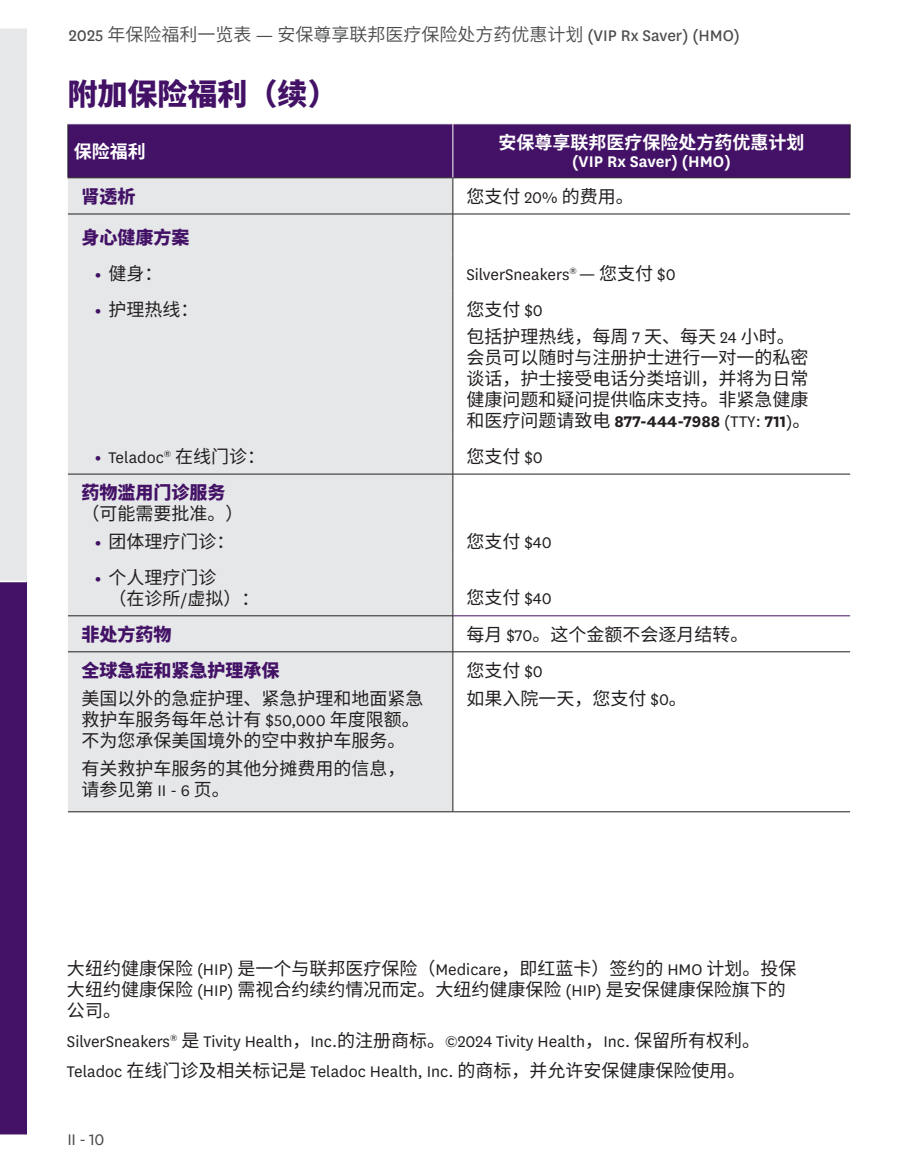
<style>
.page{position:relative;width:905px;height:1175px;background:#fff}
.page>*{position:absolute;margin:0;border:0;box-sizing:border-box;transform-origin:0 0}
.t1{font:900 30px "Noto Sans CJ Ksc";color:#431266}
.t2{font:18px/21px "Noto Sans CJ Ksc";color:#231f20}
.t3{font:18px "National";color:#231f20}
.t4{font:600 18px "Noto Sans CJ Ksc";color:#4b4c4d}
.t5{font:700 18px/18px "Noto Sans CJ Ksc";color:#fff;text-align:center}
.t6{font:900 18px "Noto Sans CJ Ksc";color:#431266}
.t7{font:18px "National";color:#4b4c4d}
.s1{font-family:"National";font-weight:400}
.s2{font-family:"National";font-weight:600}
.s3{font-family:"National"}
.s4{font-family:"National";font-weight:800;color:#431266}
.s5{font-family:"Noto Sans CJ Ksc"}
.s6{font-family:"National";font-weight:700}
.s7{font-weight:800;color:#431266}
</style>
<div class="page">
<div style="left:0;top:28px;width:27px;height:553px;background:#e6e7e9"></div>
<div style="left:0;top:581px;width:27px;height:554px;background:#431266"></div>
<hr style="left:0;top:580px;width:27px;height:2px;background:#fff">
<hr style="left:0;top:1134px;width:27px;height:2px;background:#fff">
<div style="left:69px;top:124px;width:780px;height:53px;background:#431266"></div>
<div style="left:68px;top:178px;width:384px;height:633px;background:#e6e7e9"></div>
<hr style="left:68px;top:124px;width:1px;height:53px;background:#231f20">
<hr style="left:68px;top:177px;width:385px;height:1px;background:#231f20">
<hr style="left:849px;top:124px;width:1px;height:53px;background:#231f20">
<hr style="left:453px;top:177px;width:397px;height:1px;background:#231f20">
<hr style="left:68px;top:615px;width:385px;height:1px;background:#231f20">
<hr style="left:453px;top:615px;width:397px;height:1px;background:#431266">
<hr style="left:452px;top:178px;width:1px;height:36px;background:#231f20">
<hr style="left:452px;top:214px;width:1px;height:40px;background:#231f20">
<hr style="left:452px;top:254px;width:1px;height:36px;background:#231f20">
<hr style="left:452px;top:290px;width:1px;height:148px;background:#231f20">
<hr style="left:452px;top:438px;width:1px;height:36px;background:#231f20">
<hr style="left:452px;top:474px;width:1px;height:85px;background:#231f20">
<hr style="left:452px;top:559px;width:1px;height:56px;background:#231f20">
<hr style="left:68px;top:474px;width:385px;height:1px;background:#231f20">
<hr style="left:453px;top:474px;width:397px;height:1px;background:#231f20">
<hr style="left:68px;top:214px;width:385px;height:1px;background:#231f20">
<hr style="left:453px;top:214px;width:397px;height:1px;background:#231f20">
<hr style="left:452px;top:616px;width:1px;height:35px;background:#231f20">
<hr style="left:452px;top:652px;width:1px;height:159px;background:#231f20">
<hr style="left:68px;top:651px;width:385px;height:1px;background:#231f20">
<hr style="left:453px;top:651px;width:397px;height:1px;background:#231f20">
<hr style="left:68px;top:811px;width:385px;height:1px;background:#231f20">
<hr style="left:453px;top:811px;width:397px;height:1px;background:#231f20">
<hr style="left:452px;top:124px;width:1px;height:53px;background:#fff">
<p class="t4" style="left:69px;top:25px;width:672px"><span class="s1">2025</span> 年保险福利一览表 <span class="s1">—</span> 安保尊享联邦医疗保险处方药优惠计划 <span class="s1">(VIP Rx Saver) (HMO)</span></p>
<h1 class="t1" style="left:68px;top:77px;width:271px">附加保险福利（续）</h1>
<p class="t5" style="left:74px;top:143px;width:73px">保险福利</p>
<p class="t5" style="left:498px;top:134px;width:307px">安保尊享联邦医疗保险处方药优惠计划<span class="s2">(VIP Rx Saver) (HMO)</span></p>
<p class="t6" style="left:81px;top:186px;width:55px">肾透析</p>
<p class="t2" style="left:466px;top:186px;width:169px">您支付 <span class="s3">20%</span> 的费用。</p>
<p class="t6" style="left:81px;top:227px;width:109px">身心健康方案</p>
<p class="t2" style="left:95px;top:263px;width:69px"><span class="s4">•</span> 健身：</p>
<p class="t2" style="left:95px;top:299px;width:105px"><span class="s4">•</span> 护理热线：</p>
<p class="t3" style="left:466px;top:262px;width:211px">SilverSneakers<sup>®</sup> <span class="s5">— 您支付</span> $0</p>
<p class="t2" style="left:466px;top:299px;width:78px">您支付 <span class="s3">$0</span></p>
<p class="t2" style="left:466px;top:326px;width:345px">包括护理热线，每周 <span class="s3">7</span> 天、每天 <span class="s3">24</span> 小时。会员可以随时与注册护士进行一对一的私密谈话，护士接受电话分类培训，并将为日常健康问题和疑问提供临床支持。非紧急健康和医疗问题请致电 <span class="s6">877-444-7988</span> <span class="s3">(TTY:</span> <span class="s6">711</span><span class="s3">)</span>。</p>
<p class="t2" style="left:466px;top:446px;width:78px">您支付 <span class="s3">$0</span></p>
<p class="t3" style="left:95px;top:446px;width:172px"><span class="s7">•</span> Teladoc<sup>®</sup> <span class="s5">在线门诊：</span></p>
<p class="t6" style="left:81px;top:482px;width:145px">药物滥用门诊服务</p>
<p class="t2" style="left:81px;top:503px;width:163px">（可能需要批准。）</p>
<p class="t2" style="left:95px;top:531px;width:141px"><span class="s4">•</span> 团体理疗门诊：</p>
<p class="t2" style="left:108px;top:567px;width:152px;text-indent:-14px"><span class="s4">•</span> 个人理疗门诊<br>（在诊所<span class="s3">/</span>虚拟）：</p>
<p class="t2" style="left:466px;top:531px;width:87px">您支付 <span class="s3">$40</span></p>
<p class="t2" style="left:466px;top:587px;width:87px">您支付 <span class="s3">$40</span></p>
<p class="t6" style="left:81px;top:624px;width:91px">非处方药物</p>
<p class="t2" style="left:466px;top:624px;width:284px">每月 <span class="s3">$70</span>。这个金额不会逐月结转。</p>
<p class="t6" style="left:81px;top:660px;width:199px">全球急症和紧急护理承保</p>
<p class="t2" style="left:81px;top:688px;width:343px">美国以外的急症护理、紧急护理和地面紧急救护车服务每年总计有 <span class="s3">$50,000</span> 年度限额。不为您承保美国境外的空中救护车服务。</p>
<p class="t2" style="left:81px;top:758px;width:325px">有关救护车服务的其他分摊费用的信息，请参见第 <span class="s3">II - 6</span> 页。</p>
<p class="t2" style="left:466px;top:660px;width:78px">您支付 <span class="s3">$0</span></p>
<p class="t2" style="left:466px;top:688px;width:222px">如果入院一天，您支付 <span class="s3">$0</span>。</p>
<p class="t2" style="left:67px;top:958px;width:731px">大纽约健康保险 <span class="s3">(HIP)</span> 是一个与联邦医疗保险（<span class="s3">Medicare</span>，即红蓝卡）签约的 <span class="s3">HMO</span> 计划。投保大纽约健康保险 <span class="s3">(HIP)</span> 需视合约续约情况而定。大纽约健康保险 <span class="s3">(HIP)</span> 是安保健康保险旗下的公司。</p>
<p class="t3" style="left:67px;top:1029px;width:694px">SilverSneakers<sup>®</sup> <span class="s5">是</span> Tivity Health<span class="s5">，</span>Inc.<span class="s5">的注册商标。</span>©2024 Tivity Health<span class="s5">，</span>Inc. <span class="s5">保留所有权利。</span></p>
<p class="t2" style="left:67px;top:1060px;width:680px"><span class="s3">Teladoc</span> 在线门诊及相关标记是 <span class="s3">Teladoc Health, Inc.</span> 的商标，并允许安保健康保险使用。</p>
<p class="t7" style="left:68px;top:1127px;width:39px">II - 10</p>
</div>
